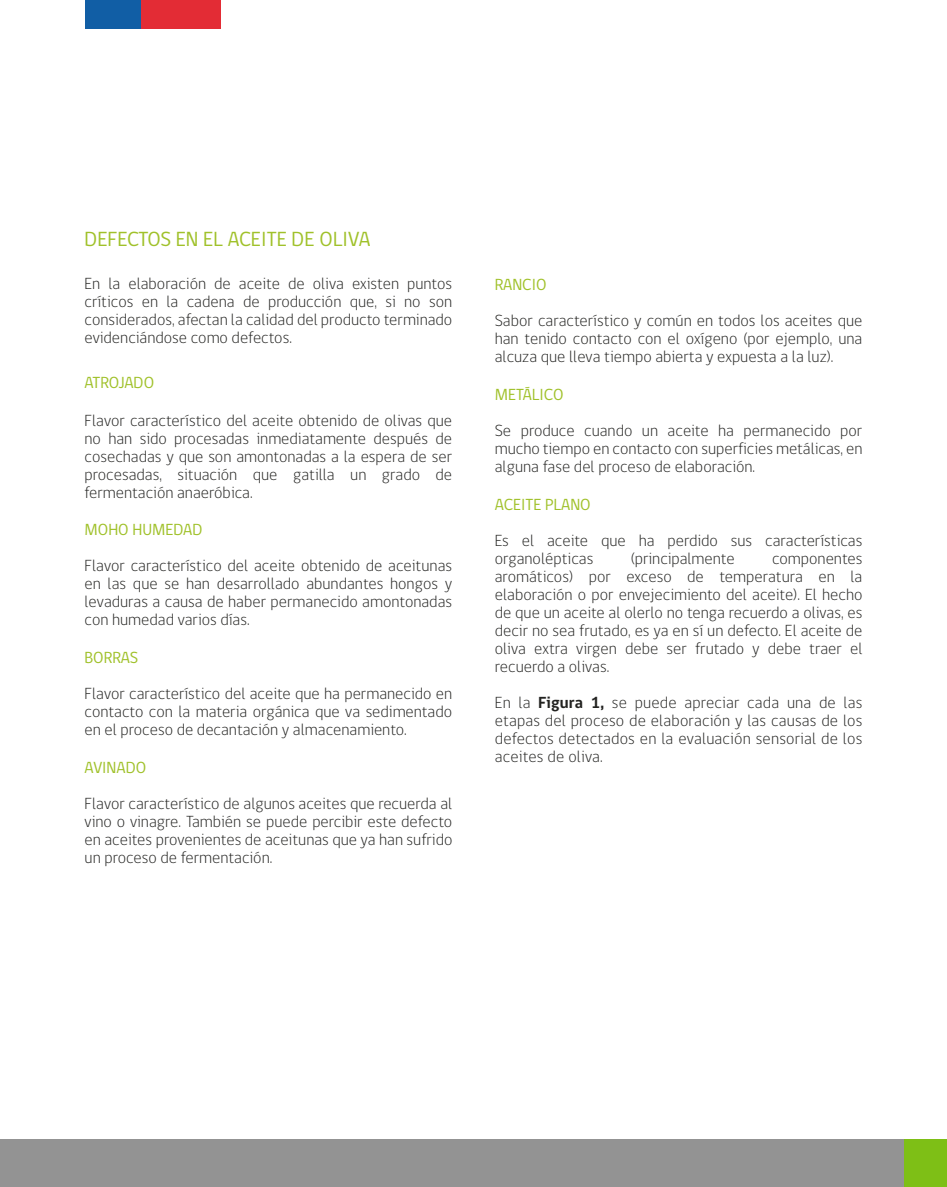
<style>
.page{position:relative;width:947px;height:1187px;background:#fff}
.page>*{position:absolute;margin:0;border:0;box-sizing:border-box;transform-origin:0 0}
.t1{font:21px "gob CL";color:#a0c12a}
.t2{font:300 16.5px/18px "gob CL";color:#222220;text-align:justify}
.t3{font:16.5px "gob CL";color:#a0c12a}
.t4{font:16.5px "gob CL";letter-spacing:-.02em;color:#a0c12a}
.s1{font-weight:700}
</style>
<div class="page">
<div style="left:0;top:1139px;width:947px;height:48px;background:#939393"></div>
<div style="left:904px;top:1139px;width:43px;height:48px;background:#7ebf16"></div>
<div style="left:141px;top:0;width:79px;height:28px;background:#e32c35"></div>
<div style="left:85px;top:0;width:56px;height:28px;background:#115ea5"></div>
<p class="t1" style="left:85px;top:224px;width:287px">DEFECTOS EN EL ACEITE DE OLIVA</p>
<p class="t2" style="left:85px;top:275px;width:369px">En la elaboración de aceite de oliva existen puntos críticos en la cadena de producción que, si no son considerados, afectan la calidad del producto terminado evidenciándose como defectos.</p>
<p class="t4" style="left:85px;top:371px;width:71px">ATROJADO</p>
<p class="t2" style="left:85px;top:411px;width:369px">Flavor característico del aceite obtenido de olivas que no han sido procesadas inmediatamente después de cosechadas y que son amontonadas a la espera de ser procesadas, situación que gatilla un grado de fermentación anaeróbica.</p>
<p class="t3" style="left:85px;top:518px;width:119px">MOHO HUMEDAD</p>
<p class="t2" style="left:85px;top:557px;width:369px">Flavor característico del aceite obtenido de aceitunas en las que se han desarrollado abundantes hongos y levaduras a causa de haber permanecido amontonadas con humedad varios días.</p>
<p class="t3" style="left:85px;top:646px;width:55px">BORRAS</p>
<p class="t2" style="left:85px;top:685px;width:369px">Flavor característico del aceite que ha permanecido en contacto con la materia orgánica que va sedimentado en el proceso de decantación y almacenamiento.</p>
<p class="t3" style="left:85px;top:756px;width:63px">AVINADO</p>
<p class="t2" style="left:85px;top:795px;width:369px">Flavor característico de algunos aceites que recuerda al vino o vinagre. También se puede percibir este defecto en aceites provenientes de aceitunas que ya han sufrido un proceso de fermentación.</p>
<p class="t3" style="left:495px;top:273px;width:53px">RANCIO</p>
<p class="t2" style="left:495px;top:312px;width:369px">Sabor característico y común en todos los aceites que han tenido contacto con el oxígeno (por ejemplo, una alcuza que lleva tiempo abierta y expuesta a la luz).</p>
<p class="t3" style="left:495px;top:383px;width:70px">METÁLICO</p>
<p class="t2" style="left:495px;top:422px;width:369px">Se produce cuando un aceite ha permanecido por mucho tiempo en contacto con superficies metálicas, en alguna fase del proceso de elaboración.</p>
<p class="t3" style="left:495px;top:493px;width:97px">ACEITE PLANO</p>
<p class="t2" style="left:495px;top:531px;width:369px">Es el aceite que ha perdido sus características organolépticas</p>
<p class="t2" style="left:630px;top:549px;width:105px">(principalmente</p>
<p class="t2" style="left:495px;top:549px;width:369px;text-indent:277px">componentes aromáticos) por exceso de temperatura en la elaboración o por envejecimiento del aceite). El hecho de que un aceite al olerlo no tenga recuerdo a olivas, es decir no sea frutado, es ya en sí un defecto. El aceite de oliva extra virgen debe ser frutado y debe traer el recuerdo a olivas.</p>
<p class="t2" style="left:495px;top:693px;width:369px">En la <span class="s1">Figura 1,</span> se puede apreciar cada una de las etapas del proceso de elaboración y las causas de los defectos detectados en la evaluación sensorial de los aceites de oliva.</p>
</div>
